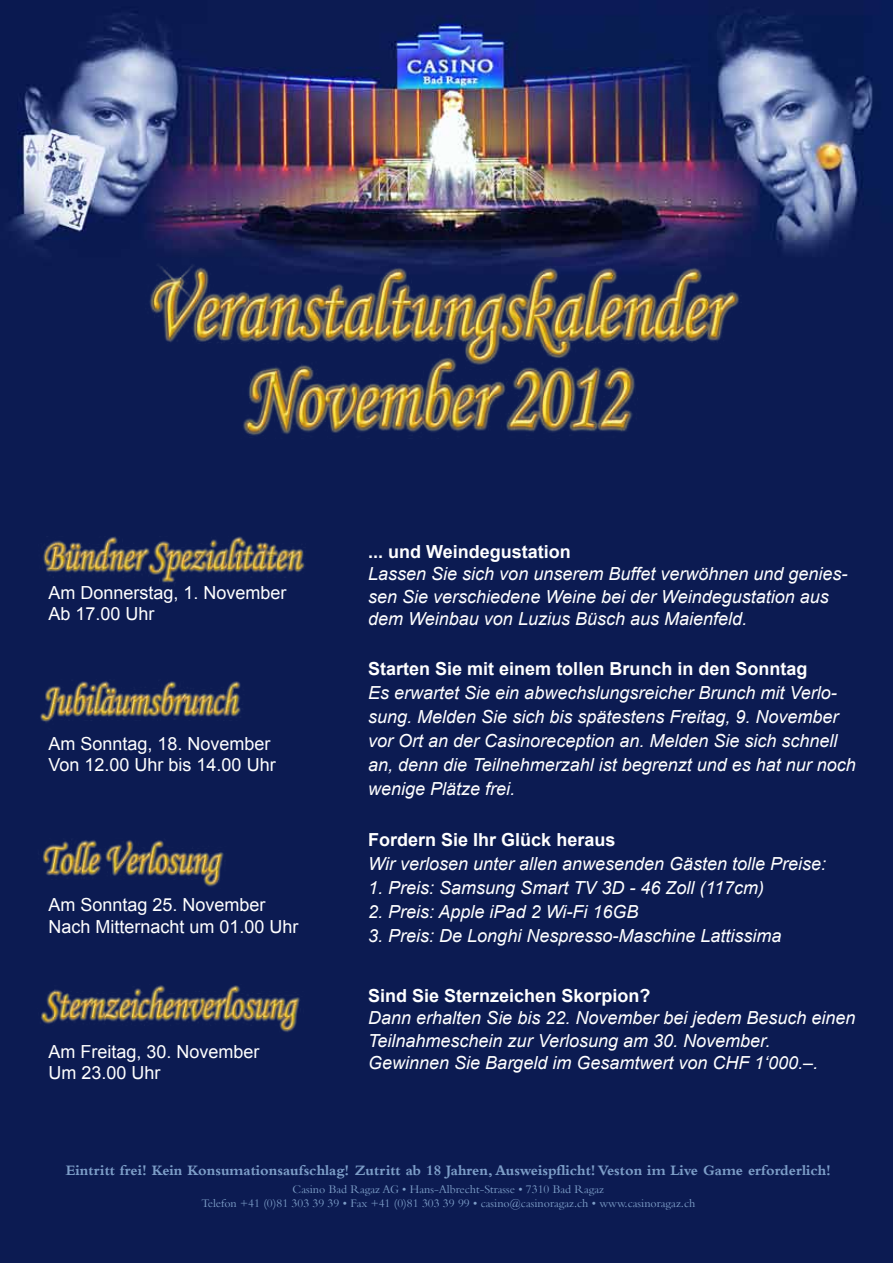
<style>
.page{position:relative;width:893px;height:1263px;background:#fff}
.page>*{position:absolute;margin:0;border:0;box-sizing:border-box;transform-origin:0 0}
.t1{font:italic 18px/22.5px "Arial";color:#fff}
.t2{font:18px/21.6px "Arial";color:#fff}
.t3{font:700 18px "Arial";color:#fff}
.t4{font:700 15px "Bembo";color:#7d9ec8}
.t5{font:12px/14.4px "Bembo";color:#7d9ec8;text-align:center}
</style>
<div class="page">
<img style="left:0;top:0;width:893px;height:1263px">
<img style="left:128px;top:250px;width:616px;height:281px">
<img style="left:30px;top:536px;width:298px;height:90px">
<img style="left:28px;top:680px;width:299px;height:91px">
<img style="left:28px;top:839px;width:299px;height:91px">
<img style="left:28px;top:984px;width:299px;height:88px">
<p class="t2" style="left:49px;top:582px;width:240px">Am Donnerstag, 1. November<br>Ab 17.00 Uhr</p>
<p class="t2" style="left:49px;top:733px;width:229px">Am Sonntag, 18. November<br>Von 12.00 Uhr bis 14.00 Uhr</p>
<p class="t2" style="left:49px;top:894px;width:252px">Am Sonntag 25. November<br>Nach Mitternacht um 01.00 Uhr</p>
<p class="t2" style="left:49px;top:1041px;width:213px">Am Freitag, 30. November<br>Um 23.00 Uhr</p>
<p class="t3" style="left:368px;top:539px;width:204px">... und Weindegustation</p>
<p class="t1" style="left:368px;top:563px;width:481px">Lassen Sie sich von unserem Buffet verwöhnen und genies&shy;sen Sie verschiedene Weine bei der Weindegustation aus dem Weinbau von Luzius Büsch aus Maienfeld.</p>
<p class="t3" style="left:368px;top:657px;width:441px">Starten Sie mit einem tollen Brunch in den Sonntag</p>
<p class="t1" style="left:368px;top:681px;width:489px;line-height:24px">Es erwartet Sie ein abwechslungsreicher Brunch mit Verlo&shy;sung. Melden Sie sich bis spätestens Freitag, 9. November vor Ort an der Casinoreception an. Melden Sie sich schnell an, denn die Teilnehmerzahl ist begrenzt und es hat nur noch wenige Plätze frei.</p>
<p class="t3" style="left:368px;top:827px;width:249px">Fordern Sie Ihr Glück heraus</p>
<p class="t1" style="left:368px;top:852px;width:460px">Wir verlosen unter allen anwesenden Gästen tolle Preise:</p>
<p class="t1" style="left:368px;top:876px;width:397px">1. Preis: Samsung Smart TV 3D - 46 Zoll (117cm)</p>
<p class="t1" style="left:368px;top:900px;width:272px">2. Preis: Apple iPad 2 Wi-Fi 16GB</p>
<p class="t1" style="left:368px;top:924px;width:415px">3. Preis: De Longhi Nespresso-Maschine Lattissima</p>
<p class="t3" style="left:368px;top:983px;width:284px">Sind Sie Sternzeichen Skorpion?</p>
<p class="t1" style="left:368px;top:1007px;width:489px">Dann erhalten Sie bis 22. November bei jedem Besuch einen<br>Teilnahmeschein zur Verlosung am 30. November.<br>Gewinnen Sie Bargeld im Gesamtwert von CHF 1‘000.–.</p>
<p class="t4" style="left:66px;top:1161px;width:767px">Eintritt frei! Kein Konsumationsaufschlag! Zutritt ab 18 Jahren, Ausweispflicht! Veston im Live Game erforderlich!</p>
<p class="t5" style="left:201px;top:1181px;width:495px">Casino Bad Ragaz AG Hans-Albrecht-Strasse 7310 Bad Ragaz<br>Telefon +41 (0)81 303 39 39 Fax +41 (0)81 303 39 99 casino@casinoragaz.ch www.casinoragaz.ch</p>
</div>
